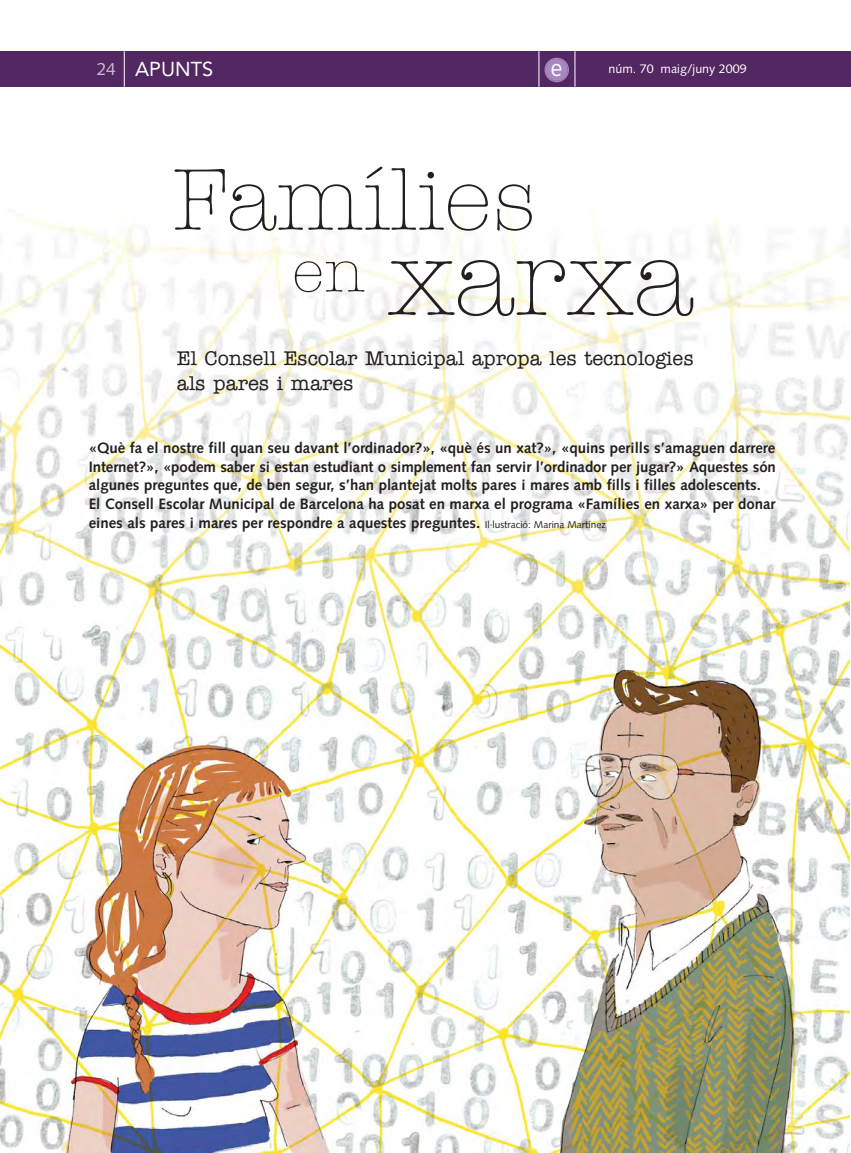
<style>
.page{position:relative;width:851px;height:1153px;background:#fff}
.page>*{position:absolute;margin:0;border:0;box-sizing:border-box;transform-origin:0 0}
.t1{font:300 108.75px "American Typewriter";letter-spacing:-.005em;color:#231f20}
.t2{font:300 90px "American Typewriter";color:#231f20}
.t3{font:300 22.88px "Interstate";color:#fff}
.t4{font:500 20px/25px "American Typewriter";color:#231f20}
.t5{font:20px "Avenir";color:#fff}
.t6{font:700 15px/18.8px "Syntax";color:#231f20}
.t7{font:12.5px "Syntax";color:#fff}
.s1{font-family:"Syntax";font-size:17.5px;color:#d0bada}
.s2{font-weight:400;font-size:10px}
</style>
<div class="page">
<img style="left:0;top:210px;width:849px;height:942px">
<div style="left:0;top:51px;width:851px;height:36px;background:#522762"></div>
<hr style="left:124px;top:51px;width:1px;height:36px;background:#fff">
<hr style="left:574px;top:51px;width:1px;height:36px;background:#fff">
<hr style="left:538px;top:51px;width:1px;height:36px;background:#fff">
<svg style="left:544px;top:58px;width:25px;height:24px"></svg>
<h3 class="t5" style="left:97px;top:61px;width:118px"><span class="s1">24</span> APUNTS</h3>
<h3 class="t3" style="left:550px;top:59px;width:14px">e</h3>
<p class="t7" style="left:608px;top:63px;width:140px">núm. 70 maig/juny 2009</p>
<h2 class="t2" style="left:172px;top:166px;width:365px">Famílies</h2>
<h1 class="t1" style="left:292px;top:238px;width:401px"><sup>en</sup> xarxa</h1>
<h3 class="t4" style="left:177px;top:347px;width:518px">El Consell Escolar Municipal apropa les tecnologies als pares i mares</h3>
<p class="t6" style="left:89px;top:439px;width:688px">«Què fa el nostre fill quan seu davant l’ordinador?», «què és un xat?», «quins perills s’amaguen darrere Internet?», «podem saber si estan estudiant o simplement fan servir l’ordinador per jugar?» Aquestes són algunes preguntes que, de ben segur, s’han plantejat molts pares i mares amb fills i filles adolescents.<br>El Consell Escolar Municipal de Barcelona ha posat en marxa el programa «Famílies en xarxa» per donar eines als pares i mares per respondre a aquestes preguntes. <span class="s2">Il·lustració: Marina Martínez</span></p>
</div>
